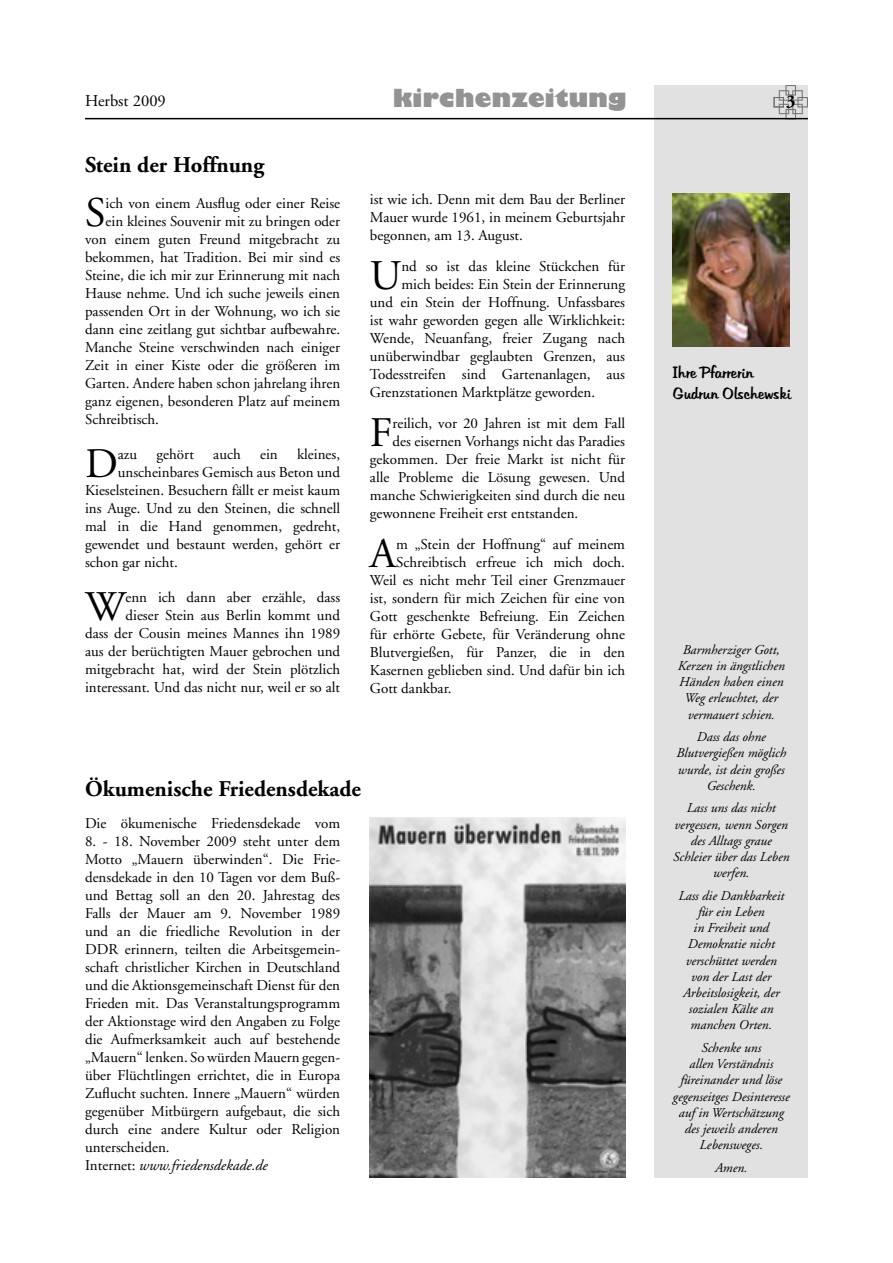
<style>
.page{position:relative;width:893px;height:1263px;background:#fff}
.page>*{position:absolute;margin:0;border:0;box-sizing:border-box;transform-origin:0 0}
.t1{font:42.15px "Adobe Garamond";color:#000}
.t2{font:800 27.3px "Chantilly UB";letter-spacing:.03em;color:#939393}
.t3{font:700 22.5px "Adobe Garamond";color:#000}
.t4{font:700 18px "Adobe Garamond";color:#000}
.t5{font:16.5px "Adobe Garamond";color:#000}
.t6{font:15.75px/21px "Hudson";color:#000}
.t7{font:15px/18px "Adobe Garamond";color:#000}
.t8{font:italic 13.5px/16.2px "Adobe Garamond";color:#000;text-align:center}
.s1{font-style:italic}
</style>
<div class="page">
<div style="left:655px;top:85px;width:153px;height:1093px;background:#e1e1e1"></div>
<hr style="left:85px;top:118px;width:723px;height:1px;background:#000">
<svg style="left:774px;top:85px;width:34px;height:33px"></svg>
<img style="left:673px;top:193px;width:117px;height:153px">
<img style="left:370px;top:817px;width:255px;height:361px">
<p class="t5" style="left:85px;top:92px;width:82px">Herbst 2009</p>
<h2 class="t2" style="left:393px;top:82px;width:234px">kirchenzeitung</h2>
<p class="t4" style="left:786px;top:92px;width:11px">3</p>
<h3 class="t3" style="left:85px;top:152px;width:181px">Stein der Hoffnung</h3>
<h1 class="t1" style="left:85px;top:190px;width:22px">S</h1>
<p class="t7" style="left:106px;top:195px;width:236px">ich von einem Ausflug oder einer Reise</p>
<p class="t7" style="left:106px;top:213px;width:236px">ein kleines Souvenir mit zu bringen oder</p>
<p class="t7" style="left:85px;top:231px;width:257px">von einem guten Freund mitgebracht zu</p>
<p class="t7" style="left:85px;top:249px;width:257px">bekommen, hat Tradition. Bei mir sind es</p>
<p class="t7" style="left:85px;top:267px;width:257px">Steine, die ich mir zur Erinnerung mit nach</p>
<p class="t7" style="left:85px;top:285px;width:257px">Hause nehme. Und ich suche jeweils einen</p>
<p class="t7" style="left:85px;top:303px;width:257px">passenden Ort in der Wohnung, wo ich sie</p>
<p class="t7" style="left:85px;top:321px;width:257px">dann eine zeitlang gut sichtbar aufbewahre.</p>
<p class="t7" style="left:85px;top:339px;width:257px">Manche Steine verschwinden nach einiger</p>
<p class="t7" style="left:85px;top:357px;width:257px">Zeit in einer Kiste oder die größeren im</p>
<p class="t7" style="left:85px;top:375px;width:257px">Garten. Andere haben schon jahrelang ihren</p>
<p class="t7" style="left:85px;top:393px;width:257px">ganz eigenen, besonderen Platz auf meinem</p>
<p class="t7" style="left:85px;top:411px;width:75px">Schreibtisch.</p>
<h1 class="t1" style="left:85px;top:441px;width:34px">D</h1>
<p class="t7" style="left:118px;top:446px;width:21px">azu</p>
<p class="t7" style="left:157px;top:446px;width:39px">gehört</p>
<p class="t7" style="left:213px;top:446px;width:29px">auch</p>
<p class="t7" style="left:260px;top:446px;width:19px">ein</p>
<p class="t7" style="left:297px;top:446px;width:45px">kleines,</p>
<p class="t7" style="left:118px;top:464px;width:224px">unscheinbares Gemisch aus Beton und</p>
<p class="t7" style="left:85px;top:482px;width:257px">Kieselsteinen. Besuchern fällt er meist kaum</p>
<p class="t7" style="left:85px;top:500px;width:257px">ins Auge. Und zu den Steinen, die schnell</p>
<p class="t7" style="left:85px;top:518px;width:257px">mal in die Hand genommen, gedreht,</p>
<p class="t7" style="left:85px;top:536px;width:257px">gewendet und bestaunt werden, gehört er</p>
<p class="t7" style="left:85px;top:554px;width:94px">schon gar nicht.</p>
<h1 class="t1" style="left:85px;top:584px;width:42px">W</h1>
<p class="t7" style="left:85px;top:589px;width:257px;text-align:right">enn ich dann aber erzähle, dass<br>dieser Stein aus Berlin kommt und<br>dass der Cousin meines Mannes ihn 1989 aus der berüchtigten Mauer gebrochen und mitgebracht hat, wird der Stein plötzlich interessant. Und das nicht nur, weil er so alt</p>
<p class="t7" style="left:370px;top:191px;width:257px;text-align:justify">ist wie ich. Denn mit dem Bau der Berliner Mauer wurde 1961, in meinem Geburtsjahr begonnen, am 13. August.</p>
<h1 class="t1" style="left:370px;top:253px;width:33px">U</h1>
<p class="t7" style="left:401px;top:258px;width:225px">nd so ist das kleine Stückchen für</p>
<p class="t7" style="left:401px;top:276px;width:225px">mich beides: Ein Stein der Erinnerung</p>
<p class="t7" style="left:370px;top:294px;width:257px">und ein Stein der Hoffnung. Unfassbares</p>
<p class="t7" style="left:370px;top:312px;width:257px">ist wahr geworden gegen alle Wirklichkeit:</p>
<p class="t7" style="left:370px;top:330px;width:257px">Wende, Neuanfang, freier Zugang nach</p>
<p class="t7" style="left:370px;top:348px;width:257px">unüberwindbar geglaubten Grenzen, aus</p>
<p class="t7" style="left:370px;top:366px;width:257px">Todesstreifen sind Gartenanlagen, aus</p>
<p class="t7" style="left:370px;top:384px;width:227px">Grenzstationen Marktplätze geworden.</p>
<h1 class="t1" style="left:370px;top:410px;width:24px">F</h1>
<p class="t7" style="left:393px;top:415px;width:234px">reilich, vor 20 Jahren ist mit dem Fall</p>
<p class="t7" style="left:393px;top:433px;width:234px">des eisernen Vorhangs nicht das Paradies</p>
<p class="t7" style="left:370px;top:451px;width:257px">gekommen. Der freie Markt ist nicht für</p>
<p class="t7" style="left:370px;top:469px;width:257px">alle Probleme die Lösung gewesen. Und</p>
<p class="t7" style="left:370px;top:487px;width:257px">manche Schwierigkeiten sind durch die neu</p>
<p class="t7" style="left:370px;top:505px;width:210px">gewonnene Freiheit erst entstanden.</p>
<h1 class="t1" style="left:370px;top:531px;width:28px">A</h1>
<p class="t7" style="left:396px;top:535px;width:230px">m „Stein der Hoffnung“ auf meinem</p>
<p class="t7" style="left:396px;top:553px;width:230px">Schreibtisch erfreue ich mich doch.</p>
<p class="t7" style="left:370px;top:571px;width:257px">Weil es nicht mehr Teil einer Grenzmauer</p>
<p class="t7" style="left:370px;top:589px;width:257px">ist, sondern für mich Zeichen für eine von</p>
<p class="t7" style="left:370px;top:607px;width:257px">Gott geschenkte Befreiung. Ein Zeichen</p>
<p class="t7" style="left:370px;top:625px;width:257px">für erhörte Gebete, für Veränderung ohne</p>
<p class="t7" style="left:370px;top:643px;width:257px">Blutvergießen, für Panzer, die in den</p>
<p class="t7" style="left:370px;top:661px;width:257px">Kasernen geblieben sind. Und dafür bin ich</p>
<p class="t7" style="left:370px;top:679px;width:83px">Gott dankbar.</p>
<h3 class="t3" style="left:85px;top:776px;width:277px">Ökumenische Friedensdekade</h3>
<p class="t7" style="left:85px;top:815px;width:257px">Die ökumenische Friedensdekade vom</p>
<p class="t7" style="left:85px;top:833px;width:257px">8. - 18. November 2009 steht unter dem Motto „Mauern überwinden“. Die Frie&shy;densdekade in den 10 Tagen vor dem Buß&shy;und Bettag soll an den 20. Jahrestag des Falls der Mauer am 9. November 1989 und an die friedliche Revolution in der DDR erinnern, teilten die Arbeitsgemein&shy;schaft christlicher Kirchen in Deutschland und die Aktionsgemeinschaft Dienst für den Frieden mit. Das Veranstaltungsprogramm der Aktionstage wird den Angaben zu Folge die Aufmerksamkeit auch auf bestehende „Mauern“ lenken. So würden Mauern gegen&shy;über Flüchtlingen errichtet, die in Europa Zuflucht suchten. Innere „Mauern“ würden gegenüber Mitbürgern aufgebaut, die sich durch eine andere Kultur oder Religion unterscheiden.<br>Internet: <span class="s1">www.friedensdekade.de</span></p>
<p class="t6" style="left:673px;top:363px;width:119px">Ihre Pfarrerin<br>Gudrun Olschewski</p>
<p class="t8" style="left:678px;top:642px;width:108px">Barmherziger Gott,<br>Kerzen in ängstlichen<br>Händen haben einen<br>Weg erleuchtet, der vermauert schien.</p>
<p class="t8" style="left:676px;top:729px;width:111px">Dass das ohne<br>Blutvergießen möglich wurde, ist dein großes<br>Geschenk.</p>
<p class="t8" style="left:673px;top:800px;width:118px">Lass uns das nicht vergessen, wenn Sorgen des Alltags graue<br>Schleier über das Leben werfen.</p>
<p class="t8" style="left:678px;top:888px;width:107px">Lass die Dankbarkeit für ein Leben<br>in Freiheit und<br>Demokratie nicht verschüttet werden von der Last der<br>Arbeitslosigkeit, der sozialen Kälte an manchen Orten.</p>
<p class="t8" style="left:673px;top:1040px;width:118px">Schenke uns<br>allen Verständnis füreinander und löse gegenseitges Desinteresse auf in Wertschätzung des jeweils anderen<br>Lebensweges.</p>
<p class="t8" style="left:715px;top:1160px;width:34px">Amen.</p>
</div>
